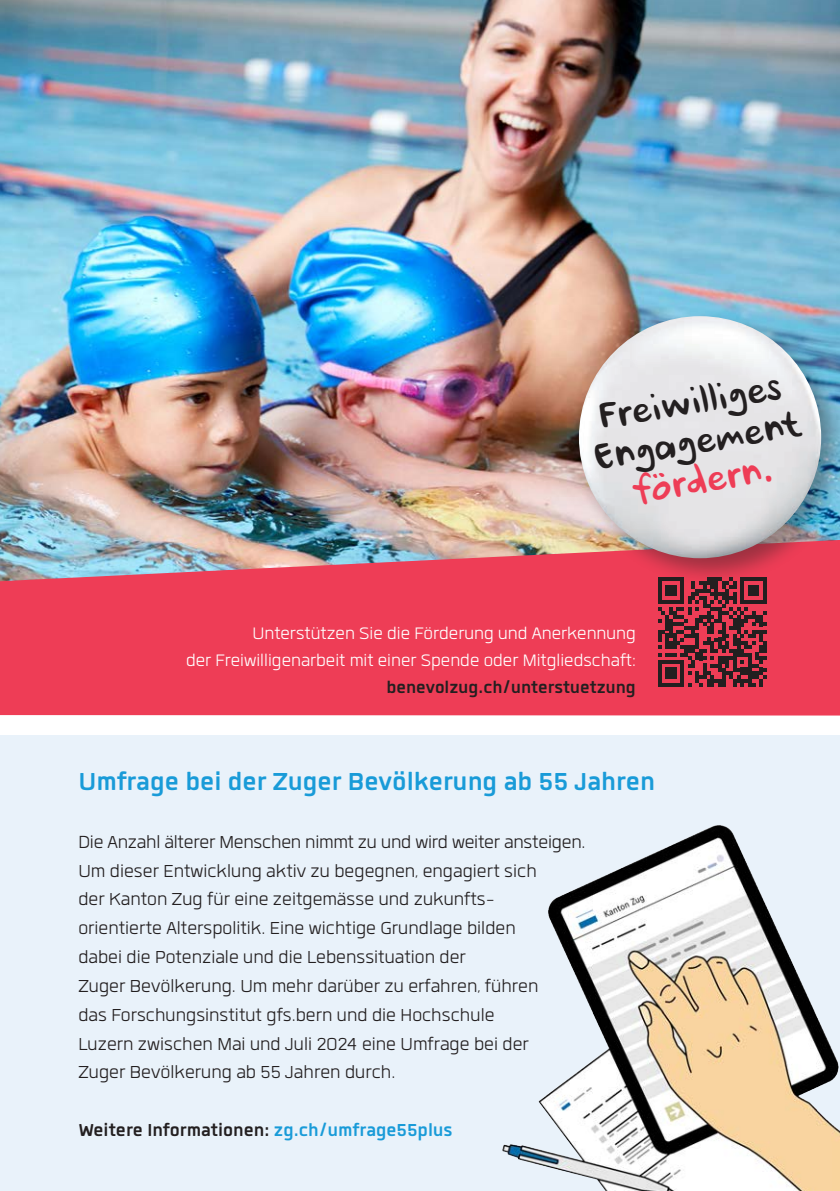
<style>
.page{position:relative;width:840px;height:1191px;background:#fff}
.page>*{position:absolute;margin:0;border:0;box-sizing:border-box;transform-origin:0 0}
.t1{font:39.8px/39.6px "Ursula Handschrift";color:#231f20;text-align:center}
.t2{font:700 34px "Quan";color:#199bd8}
.t3{font:300 24px "Quan";color:#231f20}
.t4{font:700 24px "Quan";color:#231f20}
.t5{font:300 23px/27px "Quan";color:#fff;text-align:right}
.s1{color:#ee3d56}
.s2{font-weight:700;color:#231f20}
.s3{color:#199bd8}
</style>
<div class="page">
<div style="left:0;top:735px;width:839px;height:456px;background:#e9f2fa"></div>
<img style="left:502px;top:825px;width:337px;height:366px">
<img style="left:0;top:0;width:839px;height:540px">
<svg style="left:0;top:540px;width:839px;height:175px;fill:#ee3d56"></svg>
<svg style="left:657px;top:586px;width:109px;height:100px"></svg>
<div style="left:573px;top:311px;width:266px;height:275px;background:#231f20;opacity:.4"></div>
<img style="left:578px;top:316px;width:242px;height:242px;border-radius:121px">
<p class="t1" style="left:581px;top:402px;width:210px;rotate:-10deg">Freiwilliges<br>Engagement <span class="s1">fördern.</span></p>
<p class="t5" style="left:252px;top:620px;width:385px">Unterstützen Sie die Förderung und Anerkennung</p>
<p class="t5" style="left:186px;top:647px;width:451px">der Freiwilligenarbeit mit einer Spende oder Mitgliedschaft: <span class="s2">benevolzug.ch/unterstuetzung</span></p>
<p class="t2" style="left:78px;top:765px;width:578px">Umfrage bei der Zuger Bevölkerung ab 55 Jahren</p>
<p class="t3" style="left:78px;top:831px;width:508px">Die Anzahl älterer Menschen nimmt zu und wird weiter ansteigen.</p>
<p class="t3" style="left:78px;top:859px;width:460px">Um dieser Entwicklung aktiv zu begegnen, engagiert sich</p>
<p class="t3" style="left:78px;top:888px;width:418px">der Kanton Zug für eine zeitgemässe und zukunfts-</p>
<p class="t3" style="left:78px;top:917px;width:438px">orientierte Alterspolitik. Eine wichtige Grundlage bilden</p>
<p class="t3" style="left:78px;top:946px;width:389px">dabei die Potenziale und die Lebenssituation der</p>
<p class="t3" style="left:78px;top:975px;width:461px">Zuger Bevölkerung. Um mehr darüber zu erfahren, führen</p>
<p class="t3" style="left:78px;top:1003px;width:417px">das Forschungsinstitut gfs.bern und die Hochschule</p>
<p class="t3" style="left:78px;top:1032px;width:452px">Luzern zwischen Mai und Juli 2024 eine Umfrage bei der</p>
<p class="t3" style="left:78px;top:1061px;width:318px">Zuger Bevölkerung ab 55 Jahren durch.</p>
<p class="t4" style="left:78px;top:1118px;width:375px">Weitere Informationen: <span class="s3">zg.ch/umfrage55plus</span></p>
</div>
